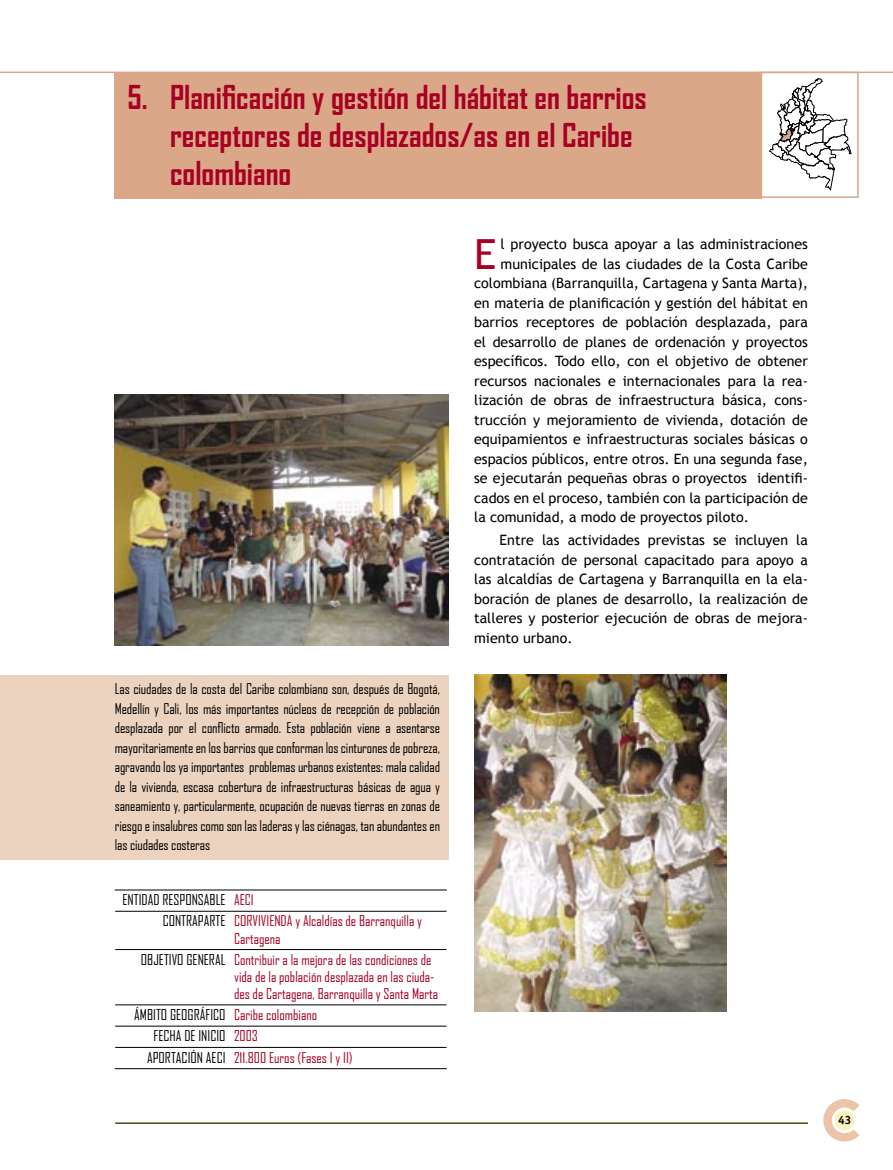
<style>
.page{position:relative;width:893px;height:1170px;background:#fff}
.page>*{position:absolute;margin:0;border:0;box-sizing:border-box;transform-origin:0 0}
.t1{font:41.55px "Trebuchet MS";color:#a80023}
.t2{font:700 31.5px/37.8px "Agency FB";color:#a80023}
.t3{font:14.25px/19.5px "Trebuchet MS";color:#000;text-align:justify}
.t4{font:14.25px/19.5px "Agency FB";color:#000;text-align:justify}
.t5{font:14.25px/21.3px "Agency FB";color:#a80023}
.t6{font:700 12px "Officina Sans";color:#000}
.s1{color:#000}
.s2{color:#a80023}
</style>
<div class="page">
<svg style="left:823px;top:1099px;width:36px;height:42px"></svg>
<div style="left:834px;top:1110px;width:21px;height:20px;background:#fbf1c1;border-radius:50%"></div>
<hr style="left:115px;top:1122px;width:693px;height:1px;background:#000">
<hr style="left:115px;top:889px;width:115px;height:1px;background:#000">
<hr style="left:230px;top:889px;width:217px;height:1px;background:#000">
<hr style="left:115px;top:910px;width:115px;height:1px;background:#000">
<hr style="left:230px;top:910px;width:216px;height:1px;background:#000">
<hr style="left:115px;top:949px;width:115px;height:1px;background:#000">
<hr style="left:230px;top:949px;width:216px;height:1px;background:#000">
<hr style="left:115px;top:1004px;width:115px;height:1px;background:#000">
<hr style="left:230px;top:1004px;width:216px;height:1px;background:#000">
<hr style="left:115px;top:1025px;width:115px;height:1px;background:#000">
<hr style="left:230px;top:1025px;width:216px;height:1px;background:#000">
<hr style="left:115px;top:1047px;width:115px;height:1px;background:#000">
<hr style="left:230px;top:1047px;width:216px;height:1px;background:#000">
<hr style="left:115px;top:1068px;width:115px;height:1px;background:#000">
<hr style="left:230px;top:1068px;width:217px;height:1px;background:#000">
<div style="left:115px;top:72px;width:647px;height:126px;background:#daa889"></div>
<hr style="left:0;top:72px;width:893px;height:1px;background:#daa889">
<div style="left:761px;top:72px;width:98px;height:126px;border:2px solid #daa889"></div>
<svg style="left:769px;top:78px;width:82px;height:113px"></svg>
<div style="left:0;top:675px;width:449px;height:184px;background:#ecd3bf"></div>
<img style="left:474px;top:675px;width:252px;height:335px">
<img style="left:115px;top:394px;width:334px;height:251px">
<h2 class="t2" style="left:170px;top:78px;width:478px;text-indent:-43px">5. Planificación y gestión del hábitat en barrios receptores de desplazados/as en el Caribe colombiano</h2>
<p class="t4" style="left:115px;top:679px;width:327px">Las ciudades de la costa del Caribe colombiano son, después de Bogotá, Medellín y Cali, los más importantes núcleos de recepción de población desplazada por el conflicto armado. Esta población viene a asentarse mayoritariamente en los barrios que conforman los cinturones de pobreza, agravando los ya importantes problemas urbanos existentes: mala calidad de la vivienda, escasa cobertura de infraestructuras básicas de agua y saneamiento y, particularmente, ocupación de nuevas tierras en zonas de riesgo e insalubres como son las laderas y las ciénagas, tan abundantes en las ciudades costeras</p>
<p class="t5" style="left:163px;top:888px;width:261px;text-indent:-40px"><span class="s1">ENTIDAD RESPONSABLE</span> AECI<br><span class="s1">CONTRAPARTE</span> CORVIVIENDA y Alcaldías de Barranquilla y</p>
<p class="t5" style="left:141px;top:927px;width:292px;text-indent:93px">Cartagena<br><span class="s1">OBJETIVO GENERAL</span> Contribuir a la mejora de las condiciones de</p>
<p class="t5" style="left:234px;top:967px;width:206px;line-height:17.1px">vida de la población desplazada en las ciuda&shy;des de Cartagena, Barranquilla y Santa Marta</p>
<p class="t4" style="left:134px;top:1004px;width:184px">ÁMBITO GEOGRÁFICO <span class="s2">Caribe colombiano</span></p>
<p class="t4" style="left:154px;top:1025px;width:106px">FECHA DE INICIO <span class="s2">2003</span></p>
<p class="t5" style="left:147px;top:1046px;width:207px"><span class="s1">APORTACIÓN AECI</span> 211.800 Euros (Fases I y II)</p>
<h1 class="t1" style="left:474px;top:229px;width:24px">E</h1>
<p class="t3" style="left:500px;top:234px;width:309px">l proyecto busca apoyar a las administraciones</p>
<p class="t3" style="left:500px;top:254px;width:309px">municipales de las ciudades de la Costa Caribe</p>
<p class="t3" style="left:474px;top:273px;width:335px">colombiana (Barranquilla, Cartagena y Santa Marta),</p>
<p class="t3" style="left:474px;top:293px;width:335px">en materia de planificación y gestión del hábitat en</p>
<p class="t3" style="left:474px;top:312px;width:335px">barrios receptores de población desplazada, para</p>
<p class="t3" style="left:474px;top:332px;width:335px">el desarrollo de planes de ordenación y proyectos</p>
<p class="t3" style="left:474px;top:351px;width:335px">específicos. Todo ello, con el objetivo de obtener</p>
<p class="t3" style="left:474px;top:371px;width:335px">recursos nacionales e internacionales para la rea-</p>
<p class="t3" style="left:474px;top:390px;width:335px">lización de obras de infraestructura básica, cons-</p>
<p class="t3" style="left:474px;top:410px;width:335px">trucción y mejoramiento de vivienda, dotación de</p>
<p class="t3" style="left:474px;top:429px;width:335px">equipamientos e infraestructuras sociales básicas o</p>
<p class="t3" style="left:474px;top:449px;width:335px">espacios públicos, entre otros. En una segunda fase,</p>
<p class="t3" style="left:474px;top:468px;width:335px">se ejecutarán pequeñas obras o proyectos identifi-</p>
<p class="t3" style="left:474px;top:488px;width:335px">cados en el proceso, también con la participación de</p>
<p class="t3" style="left:474px;top:507px;width:276px">la comunidad, a modo de proyectos piloto.</p>
<p class="t3" style="left:474px;top:530px;width:335px;text-indent:26px">Entre las actividades previstas se incluyen la contratación de personal capacitado para apoyo a las alcaldías de Cartagena y Barranquilla en la ela&shy;boración de planes de desarrollo, la realización de talleres y posterior ejecución de obras de mejora&shy;miento urbano.</p>
<p class="t6" style="left:838px;top:1112px;width:15px">43</p>
</div>
